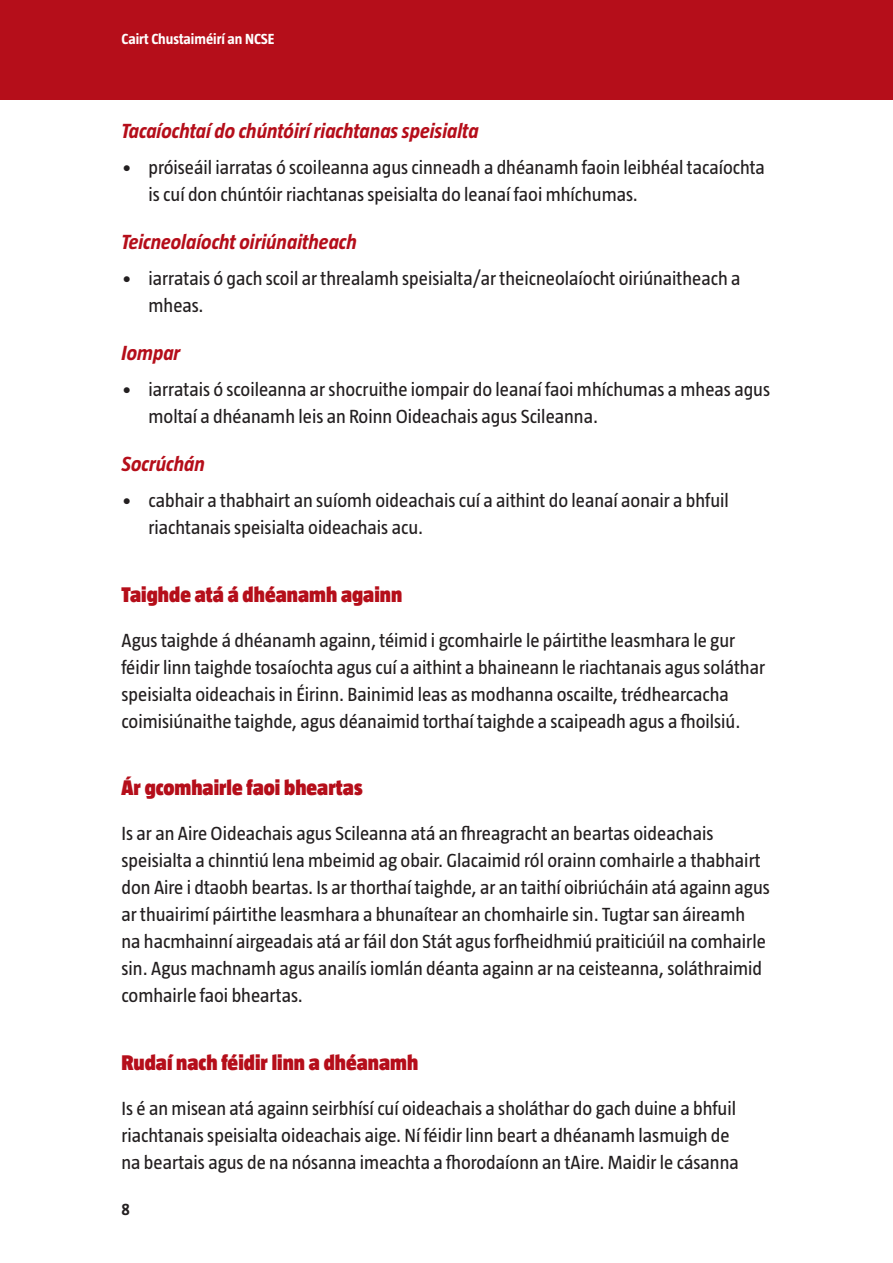
<style>
.page{position:relative;width:893px;height:1263px;background:#fff}
.page>*{position:absolute;margin:0;border:0;box-sizing:border-box;transform-origin:0 0}
.Heading_1_prelims{font:900 21.75px "Taz";color:#b50e1a}
.Heading_3_prelims{font:italic 700 21px "Taz";color:#b50e1a}
.Body_Text{font:19.5px/27px "Taz";color:#231f20}
.List_Bullet{font:19.5px/27px "Taz";color:#231f20}
.t1{font:700 16.5px "Taz";color:#231f20;scale:.95 1}
.t2{font:700 15px "Taz";color:#fff}
</style>
<div class="page">
<div style="left:0;top:0;width:893px;height:99px;background:#b50e1a"></div>
<p class="t2" style="left:122px;top:30px;width:154px">Cairt Chustaiméirí an NCSE</p>
<h3 class="Heading_3_prelims" style="left:122px;top:119px;width:359px">Tacaíochtaí do chúntóirí riachtanas speisialta</h3>
<p class="List_Bullet" style="left:148px;top:154px;width:618px;text-indent:-27px">• próiseáil iarratas ó scoileanna agus cinneadh a dhéanamh faoin leibhéal tacaíochta is cuí don chúntóir riachtanas speisialta do leanaí faoi mhíchumas.</p>
<h3 class="Heading_3_prelims" style="left:122px;top:230px;width:237px">Teicneolaíocht oiriúnaitheach</h3>
<p class="List_Bullet" style="left:148px;top:265px;width:593px;text-indent:-27px">• iarratais ó gach scoil ar threalamh speisialta/ar theicneolaíocht oiriúnaitheach a mheas.</p>
<h3 class="Heading_3_prelims" style="left:122px;top:341px;width:60px">Iompar</h3>
<p class="List_Bullet" style="left:148px;top:376px;width:623px;text-indent:-27px">• iarratais ó scoileanna ar shocruithe iompair do leanaí faoi mhíchumas a mheas agus moltaí a dhéanamh leis an Roinn Oideachais agus Scileanna.</p>
<h3 class="Heading_3_prelims" style="left:122px;top:452px;width:85px">Socrúchán</h3>
<p class="List_Bullet" style="left:148px;top:487px;width:582px;text-indent:-27px">• cabhair a thabhairt an suíomh oideachais cuí a aithint do leanaí aonair a bhfuil riachtanais speisialta oideachais acu.</p>
<h1 class="Heading_1_prelims" style="left:122px;top:582px;width:282px">Taighde atá á dhéanamh againn</h1>
<p class="Body_Text" style="left:122px;top:626px;width:645px">Agus taighde á dhéanamh againn, téimid i gcomhairle le páirtithe leasmhara le gur féidir linn taighde tosaíochta agus cuí a aithint a bhaineann le riachtanais agus soláthar speisialta oideachais in Éirinn. Bainimid leas as modhanna oscailte, trédhearcacha coimisiúnaithe taighde, agus déanaimid torthaí taighde a scaipeadh agus a fhoilsiú.</p>
<h1 class="Heading_1_prelims" style="left:122px;top:776px;width:243px">Ár gcomhairle faoi bheartas</h1>
<p class="Body_Text" style="left:122px;top:820px;width:650px">Is ar an Aire Oideachais agus Scileanna atá an fhreagracht an beartas oideachais speisialta a chinntiú lena mbeimid ag obair. Glacaimid ról orainn comhairle a thabhairt don Aire i dtaobh beartas. Is ar thorthaí taighde, ar an taithí oibriúcháin atá againn agus ar thuairimí páirtithe leasmhara a bhunaítear an chomhairle sin. Tugtar san áireamh<br>na hacmhainní airgeadais atá ar fáil don Stát agus forfheidhmiú praiticiúil na comhairle sin. Agus machnamh agus anailís iomlán déanta againn ar na ceisteanna, soláthraimid comhairle faoi bheartas.</p>
<h1 class="Heading_1_prelims" style="left:122px;top:1050px;width:298px">Rudaí nach féidir linn a dhéanamh</h1>
<p class="Body_Text" style="left:122px;top:1094px;width:619px">Is é an misean atá againn seirbhísí cuí oideachais a sholáthar do gach duine a bhfuil riachtanais speisialta oideachais aige. Ní féidir linn beart a dhéanamh lasmuigh de na beartais agus de na nósanna imeachta a fhorodaíonn an tAire. Maidir le cásanna</p>
<p class="t1" style="left:122px;top:1200px;width:10px">8</p>
</div>
